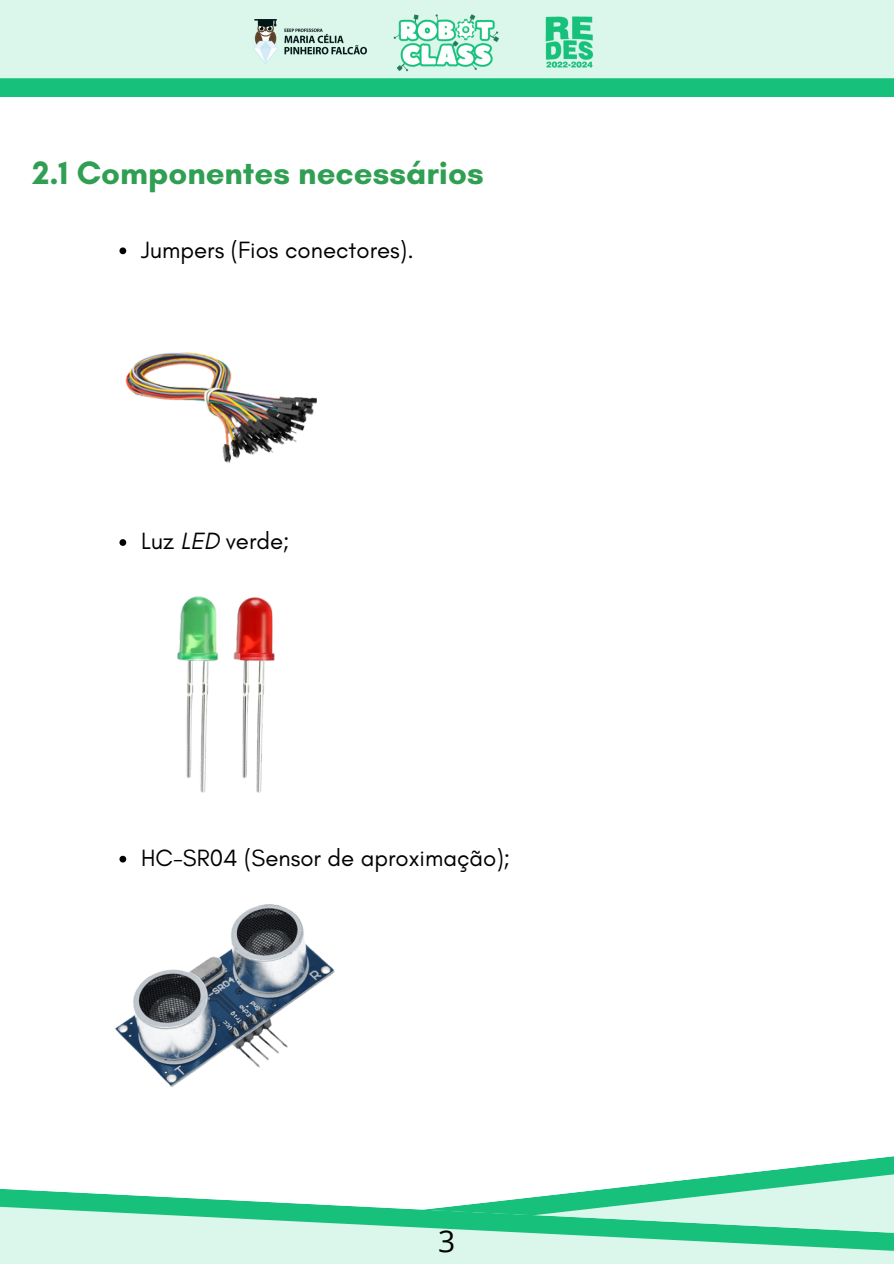
<style>
.page{position:relative;width:894px;height:1264px;background:#fff}
.page>*{position:absolute;margin:0;border:0;box-sizing:border-box;transform-origin:0 0}
.t1{font:700 33px "Glacial Indifference";color:#309f53}
.t2{font:30px "Open Sans";color:#000}
.t3{font:24px "Glacial Indifference";color:#000}
.s1{font-style:italic}
</style>
<div class="page">
<svg style="left:0;top:0;width:893px;height:96px"></svg>
<svg style="left:624px;top:1156px;width:269px;height:31px"></svg>
<svg style="left:0;top:1187px;width:893px;height:76px"></svg>
<img style="left:177px;top:596px;width:98px;height:197px">
<img style="left:115px;top:904px;width:220px;height:183px">
<svg style="left:119px;top:541px;width:7px;height:5px"></svg>
<svg style="left:119px;top:855px;width:7px;height:7px"></svg>
<img style="left:120px;top:250px;width:197px;height:291px">
<svg style="left:119px;top:247px;width:7px;height:7px"></svg>
<img style="left:253px;top:20px;width:113px;height:44px">
<img style="left:393px;top:12px;width:107px;height:59px">
<img style="left:543px;top:15px;width:51px;height:53px">
<p class="t1" style="left:32px;top:152px;width:453px">2.1 Componentes necessários</p>
<p class="t3" style="left:141px;top:235px;width:274px">Jumpers (Fios conectores).</p>
<p class="t3" style="left:141px;top:526px;width:150px">Luz <span class="s1">LED</span> verde;</p>
<h1 class="t3" style="left:141px;top:843px;width:370px">HC-SR04 (Sensor de aproximação);</h1>
<p class="t2" style="left:438px;top:1220px;width:19px">3</p>
</div>
